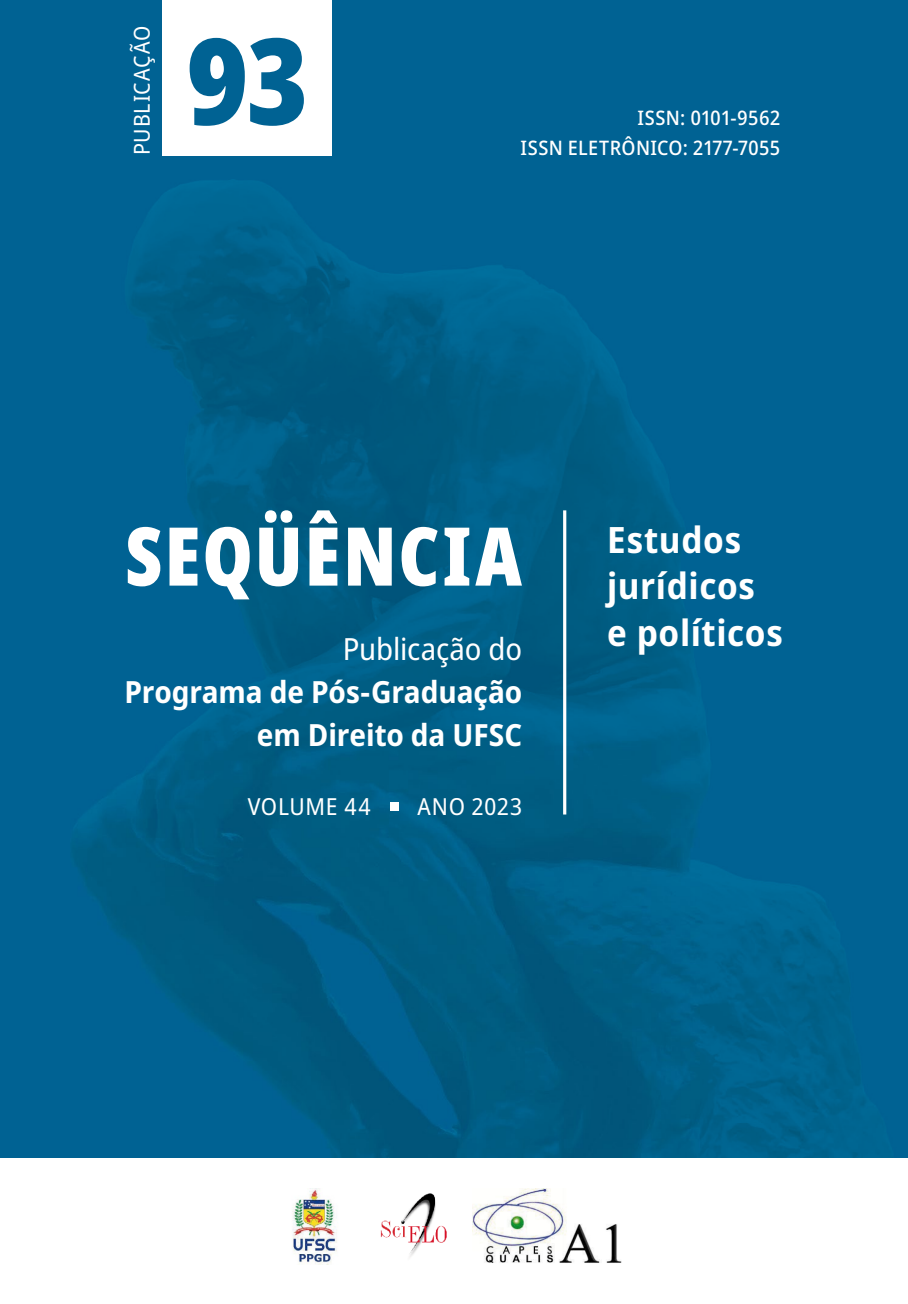
<style>
.page{position:relative;width:908px;height:1304px;background:#fff}
.page>*{position:absolute;margin:0;border:0;box-sizing:border-box;transform-origin:0 0}
.t1{font:900 condensed 120px "Noto Sans";color:#006293}
.t2{font:900 extra-condensed 81.2px "Noto Sans";letter-spacing:.03em;color:#fff}
.t3{font:700 semi-condensed 36.2px/47px "Noto Sans";letter-spacing:.015em;color:#fff}
.t4{font:700 semi-condensed 30.6px/42.8px "Noto Sans";letter-spacing:-.005em;color:#fff;text-align:right}
.t5{font:semi-condensed 30.6px "Noto Sans";letter-spacing:-.005em;color:#fff}
.t6{font:semi-condensed 23.4px "Noto Sans";letter-spacing:.03em;color:#fff}
.t7{font:semi-condensed 22px "Noto Sans";letter-spacing:.035em;color:#fff}
.t8{font:500 semi-condensed 20px/30px "Noto Sans";letter-spacing:.02em;color:#fff;text-align:right}
</style>
<div class="page">
<div style="left:0;top:0;width:907px;height:1304px;background:#006293"></div>
<img style="left:72px;top:181px;width:625px;height:977px">
<img style="left:697px;top:862px;width:167px;height:296px">
<div style="left:162px;top:0;width:169px;height:155px;background:#fff"></div>
<hr style="left:563px;top:510px;width:3px;height:304px;background:#fff">
<div style="left:389px;top:802px;width:9px;height:8px;background:#fff"></div>
<div style="left:0;top:1158px;width:907px;height:146px;background:#fff"></div>
<img style="left:292px;top:1188px;width:45px;height:76px">
<img style="left:380px;top:1193px;width:67px;height:64px">
<img style="left:472px;top:1188px;width:150px;height:75px">
<p class="t7" style="left:126px;top:155px;width:131px;rotate:-90deg">PUBLICAÇÃO</p>
<h1 class="t1" style="left:185px;top:-10px;width:125px">93</h1>
<p class="t8" style="left:520px;top:104px;width:261px">ISSN: 0101-9562<br>ISSN ELETRÔNICO: 2177-7055</p>
<h2 class="t2" style="left:125px;top:495px;width:398px">SEQÜÊNCIA</h2>
<h3 class="t5" style="left:342px;top:628px;width:181px">Publicação do</h3>
<h3 class="t4" style="left:124px;top:671px;width:399px">Programa de Pós-Graduação em Direito da UFSC</h3>
<p class="t6" style="left:247px;top:790px;width:124px">VOLUME 44</p>
<p class="t6" style="left:417px;top:790px;width:106px">ANO 2023</p>
<h3 class="t3" style="left:607px;top:517px;width:177px">Estudos jurídicos e políticos</h3>
</div>
